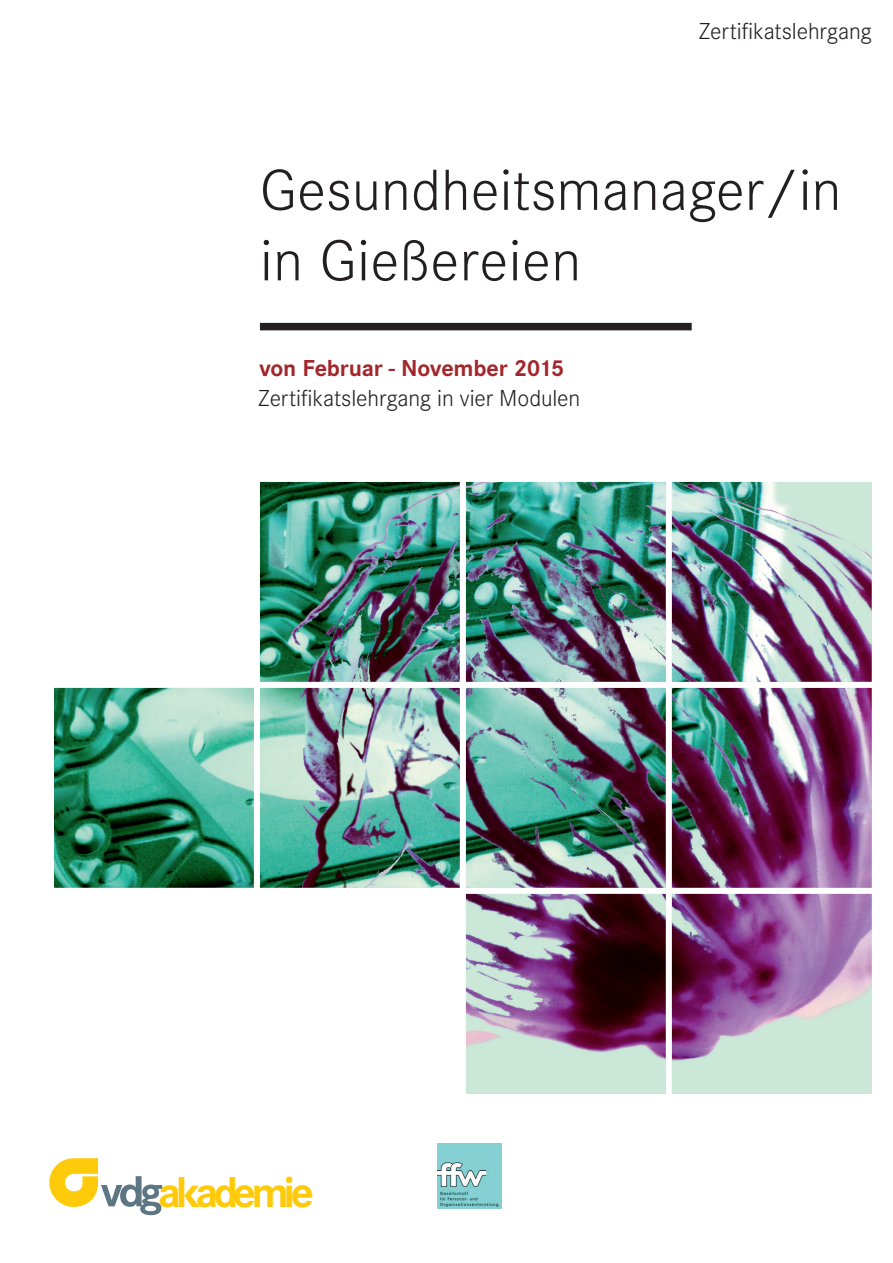
<style>
.page{position:relative;width:893px;height:1263px;background:#fff}
.page>*{position:absolute;margin:0;border:0;box-sizing:border-box;transform-origin:0 0}
.t1{font:300 60px/70.5px "Corporate S";letter-spacing:.005em;color:#231f20}
.t2{font:700 44.7px "Corporate S";letter-spacing:-.1em;color:#feca0a}
.JP-Seminar-Nr____Dat{font:300 24px "Corporate S";letter-spacing:-.005em;color:#231f20}
.JP-Seminar-Nr____Dat-2{font:700 24px "Corporate S";letter-spacing:-.01em;color:#a3262a}
</style>
<div class="page">
<img style="left:437px;top:1144px;width:65px;height:64px">
<img style="left:54px;top:482px;width:818px;height:612px">
<svg style="left:49px;top:1158px;width:113px;height:57px"></svg>
<div style="left:260px;top:323px;width:432px;height:7px;background:#231f20"></div>
<p class="JP-Seminar-Nr____Dat" style="left:699px;top:18px;width:174px">Zertifikatslehrgang</p>
<p class="t1" style="left:260px;top:155px;width:583px">Gesundheitsmanager/in in Gießereien</p>
<p class="JP-Seminar-Nr____Dat-2" style="left:259px;top:355px;width:307px">von Februar - November 2015</p>
<p class="JP-Seminar-Nr____Dat" style="left:258px;top:385px;width:324px">Zertifikatslehrgang in vier Modulen</p>
<p class="t2" style="left:158px;top:1166px;width:157px">akademie</p>
</div>
